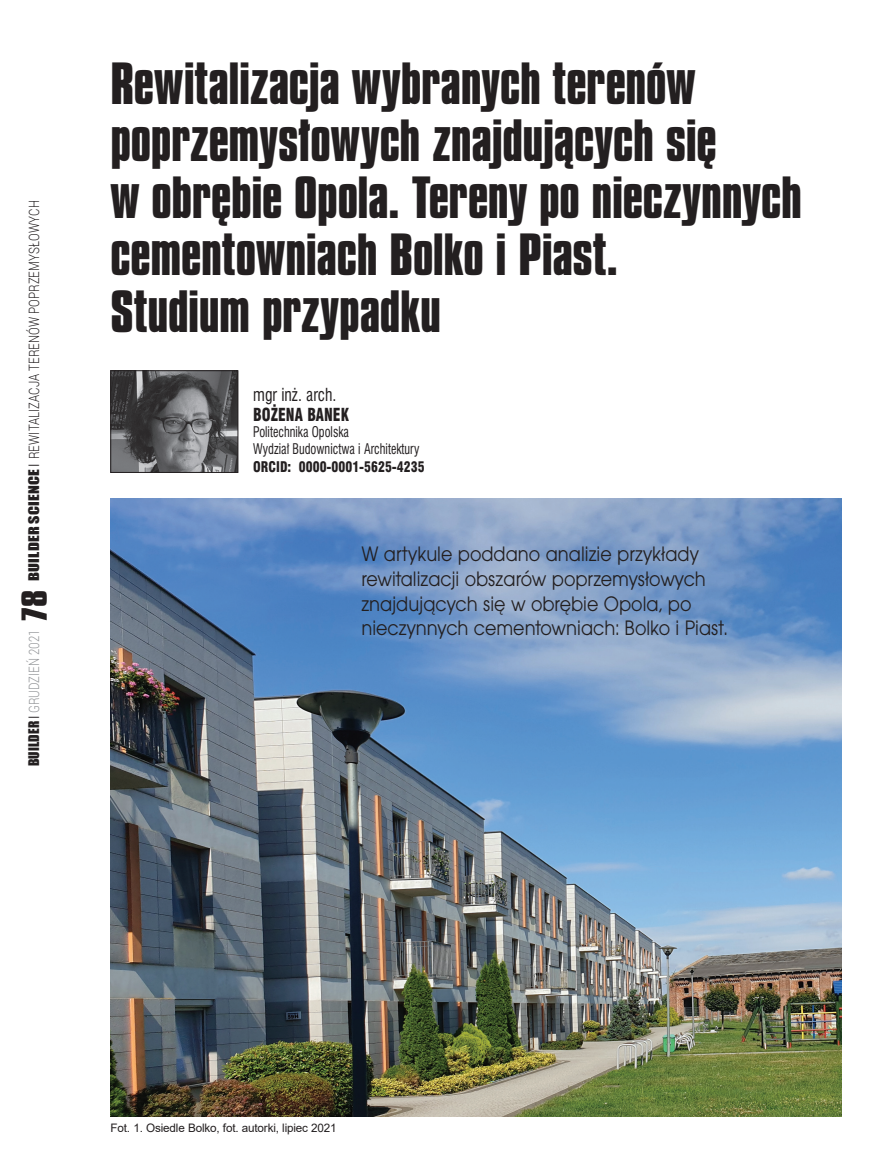
<style>
.page{position:relative;width:893px;height:1170px;background:#fff}
.page>*{position:absolute;margin:0;border:0;box-sizing:border-box;transform-origin:0 0}
.Tytul_Compacta{font:700 49.5px/57px "Compacta PL";letter-spacing:-.01em;color:#231f20}
.lead{font:21.75px/24.9px "Avant Gar Got Itc TEE";color:#231f20;scale:.9 1}
.autor_nazwisko{font:16.5px/19.5px "Swis 721 Cn PL";color:#231f20;scale:.9 1}
.t1{font:300 14.25px "Roboto";letter-spacing:.005em;color:#231f20;scale:.8 1}
.t2{font:300 14.25px "Roboto";color:#939598;scale:.8 1}
.autor_nazwisko-2{font:13.5px/16.5px "Swis 721 Cn PL";color:#231f20;scale:.85 1}
.autor_nazwisko-3{font:13.5px "Swis 721 Blk Cn PL";color:#231f20;scale:.9 1}
.Fot_podpis{font:11.7px "Arial";letter-spacing:-.015em;color:#231f20}
.s1{font-family:"Impact";font-weight:400;font-size:13.5px}
.s2{font-family:"Swis 721 Lt PL";font-weight:400;font-size:13.5px}
.s3{font-family:"Impact";font-weight:400;font-size:13.5px;color:#231f20}
.s4{font-family:"Swis 721 Lt PL";font-weight:400;font-size:13.5px;color:#231f20}
.s5{font-family:"Compacta PL";font-weight:700;font-size:30px;color:#231f20}
.s6{font-family:"Swis 721 Blk Cn PL"}
</style>
<div class="page">
<img style="left:113px;top:372px;width:123px;height:98px">
<div style="left:111px;top:370px;width:127px;height:102px;border:1px solid #231f20"></div>
<img style="left:111px;top:499px;width:731px;height:617px">
<p class="t1" style="left:24px;top:581px;width:477px;rotate:-90deg"><span class="s1">BUILDER SCIENCE</span> <span class="s2">I</span> REWITALIZACJA TERENÓW POPRZEMYSŁOWYCH</p>
<p class="t2" style="left:24px;top:766px;width:222px;rotate:-90deg"><span class="s3">BUILDER</span> <span class="s4">I</span> GRUDZIEŃ 2021 <span class="s5">78</span></p>
<p class="Tytul_Compacta" style="left:111px;top:56px;width:693px">Rewitalizacja wybranych terenów poprzemysłowych znajdujących się<br>w obrębie Opola. Tereny po nieczynnych cementowniach Bolko i Piast.<br>Studium przypadku</p>
<p class="autor_nazwisko" style="left:253px;top:385px;width:108px">mgr inż. arch.<br><span class="s6">BOŻENA BANEK</span></p>
<p class="autor_nazwisko-2" style="left:253px;top:423px;width:197px">Politechnika Opolska<br>Wydział Budownictwa i Architektury</p>
<p class="autor_nazwisko-3" style="left:253px;top:457px;width:192px">ORCID: 0000-0001-5625-4235</p>
<p class="lead" style="left:361px;top:541px;width:409px">W artykule poddano analizie przykłady rewitalizacji obszarów poprzemysłowych znajdujących się w obrębie Opola, po nieczynnych cementowniach: Bolko i Piast.</p>
<p class="Fot_podpis" style="left:111px;top:1119px;width:228px">Fot. 1. Osiedle Bolko, fot. autorki, lipiec 2021</p>
</div>
